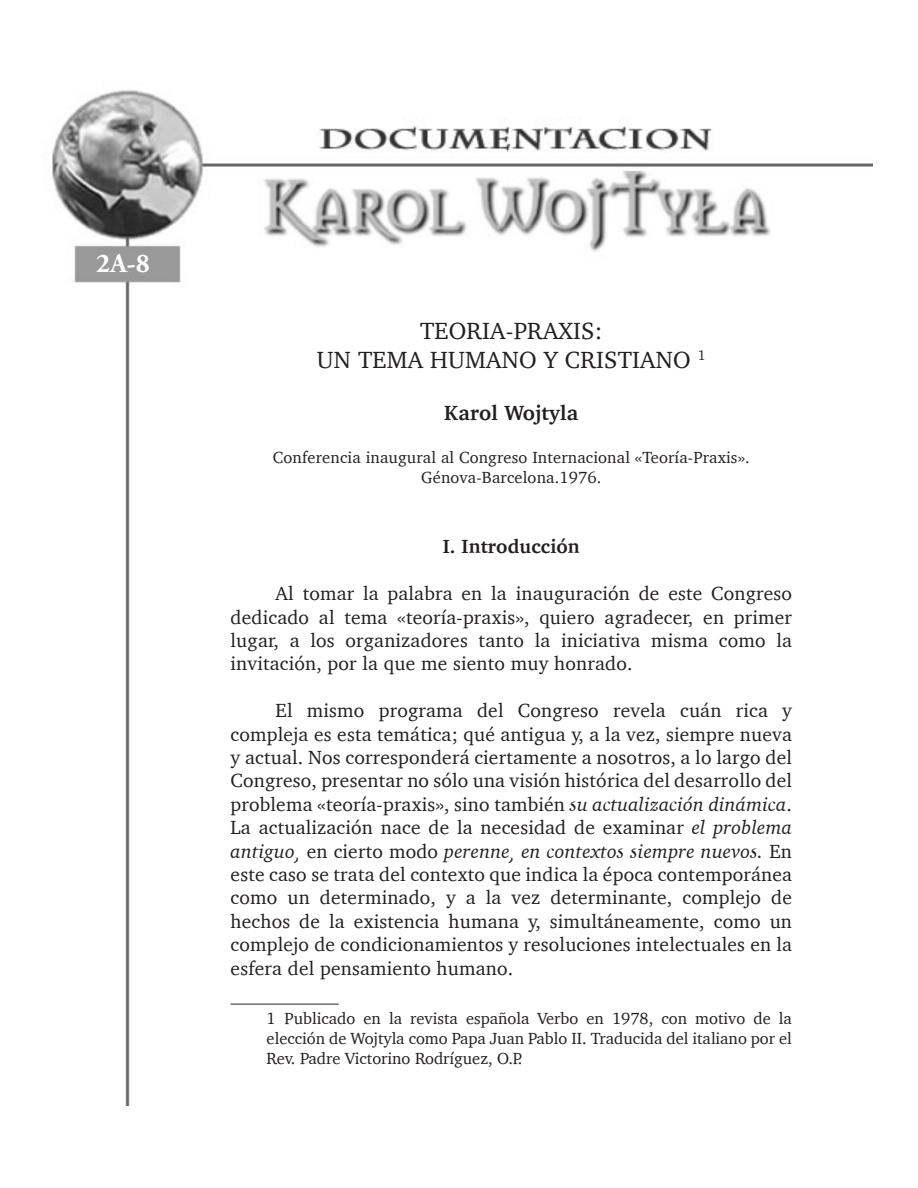
<style>
.page{position:relative;width:918px;height:1188px;background:#fff}
.page>*{position:absolute;margin:0;border:0;box-sizing:border-box;transform-origin:0 0}
.t1{font:700 27px "Adobe Garamond Pro";color:#fff}
.Free_Form{font:24px "Charter";letter-spacing:.01em;color:#231f20}
.Free_Form-2{font:700 21px "Charter";letter-spacing:.01em;color:#231f20}
.Free_Form-3{font:19.5px/23.4px "Charter";letter-spacing:.01em;color:#231f20;text-align:justify}
.Free_Form-4{font:700 19.5px "Charter";letter-spacing:.01em;color:#231f20}
.Free_Form-5{font:16.5px/19.8px "Charter";letter-spacing:.01em;color:#231f20;text-align:justify}
.s1{font-style:italic}
</style>
<div class="page">
<img style="left:52px;top:90px;width:821px;height:1016px">
<hr style="left:231px;top:1004px;width:108px;height:1px;background:#231f20">
<p class="t1" style="left:96px;top:247px;width:55px">2A-8</p>
<p class="Free_Form" style="left:420px;top:310px;width:184px">TEORIA-PRAXIS:</p>
<p class="Free_Form" style="left:317px;top:339px;width:390px">UN TEMA HUMANO Y CRISTIANO <sup>1</sup></p>
<p class="Free_Form-2" style="left:444px;top:395px;width:135px">Karol Wojtyla</p>
<p class="Free_Form-5" style="left:273px;top:448px;width:478px">Conferencia inaugural al Congreso Internacional «Teoría-Praxis».</p>
<p class="Free_Form-5" style="left:421px;top:468px;width:182px">Génova-Barcelona.1976.</p>
<p class="Free_Form-4" style="left:443px;top:530px;width:138px">I. Introducción</p>
<p class="Free_Form-3" style="left:231px;top:582px;width:563px;text-indent:45px">Al tomar la palabra en la inauguración de este Congreso dedicado al tema «teoría-praxis», quiero agradecer, en primer lugar, a los organizadores tanto la iniciativa misma como la invitación, por la que me siento muy honrado.</p>
<p class="Free_Form-3" style="left:231px;top:699px;width:563px;text-indent:45px">El mismo programa del Congreso revela cuán rica y compleja es esta temática; qué antigua y, a la vez, siempre nueva y actual. Nos corresponderá ciertamente a nosotros, a lo largo del Congreso, presentar no sólo una visión histórica del desarrollo del problema «teoría-praxis», sino también <span class="s1">su actualización dinámica</span>.<br>La actualización nace de la necesidad de examinar <span class="s1">el problema antiguo,</span> en cierto modo <span class="s1">perenne, en contextos siempre nuevos.</span> En este caso se trata del contexto que indica la época contemporánea como un determinado, y a la vez determinante, complejo de hechos de la existencia humana y, simultáneamente, como un complejo de condicionamientos y resoluciones intelectuales en la esfera del pensamiento humano.</p>
<p class="Free_Form-5" style="left:267px;top:1008px;width:527px">1 Publicado en la revista española Verbo en 1978, con motivo de la elección de Wojtyla como Papa Juan Pablo II. Traducida del italiano por el Rev. Padre Victorino Rodríguez, O.P.</p>
</div>
